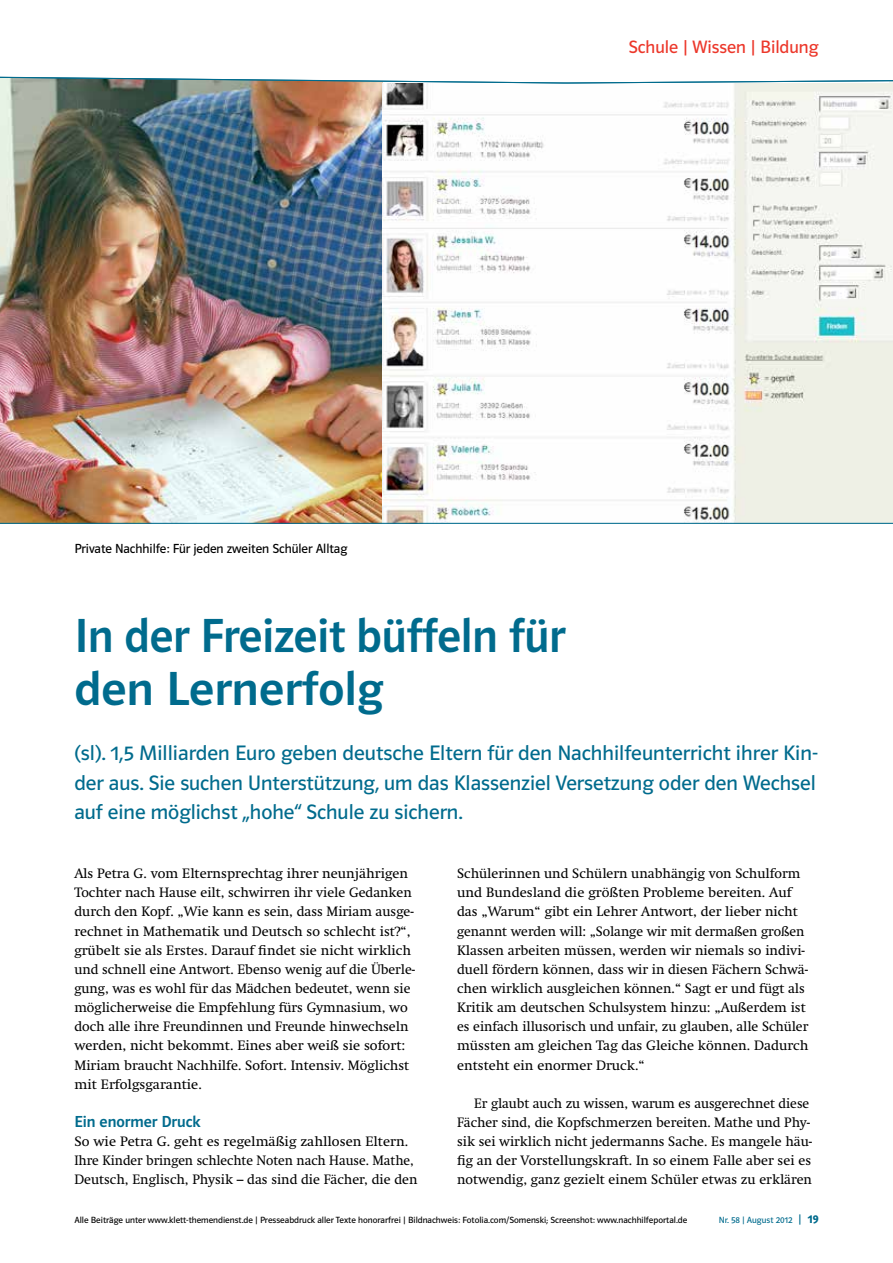
<style>
.page{position:relative;width:893px;height:1263px;background:#fff}
.page>*{position:absolute;margin:0;border:0;box-sizing:border-box;transform-origin:0 0}
.t1{font:48px/53.1px "Polo ST11 K Krftg";letter-spacing:-.005em;color:#006b8d}
.t2{font:21px/29.2px "Polo ST11 K Buch";color:#006b8d;text-align:justify}
.t3{font:18px "Polo ST11 K Buch";color:#ec372a}
.t4{font:16.5px "Polo 22 K Krftg";color:#006b8d}
.t5{font:13.5px/19.2px "Klett Swift";color:#000}
.t6{font:13.2px "Polo ST11 K Buch";color:#000}
.t7{font:9px "Polo ST11 K Buch";color:#000}
.t8{font:9px "Polo ST11 K Buch";color:#006b8d}
.s1{font-size:12px}
.s2{font-family:"Polo ST11 K Hfett";font-size:12px}
</style>
<div class="page">
<hr style="left:889px;top:80px;width:4px;height:261px;background:#eef0e5">
<img style="left:0;top:83px;width:383px;height:440px">
<img style="left:614px;top:84px;width:279px;height:439px">
<img style="left:383px;top:84px;width:231px;height:439px">
<hr style="left:0;top:523px;width:893px;height:1px;background:#006b8d">
<svg style="left:0;top:82px;width:893px;height:1px"></svg>
<svg style="left:0;top:76px;width:893px;height:6px"></svg>
<p class="t6" style="left:74px;top:541px;width:274px">Private Nachhilfe: Für jeden zweiten Schüler Alltag</p>
<h3 class="t3" style="left:628px;top:37px;width:192px">Schule | Wissen | Bildung</h3>
<h1 class="t1" style="left:74px;top:610px;width:493px">In der Freizeit büffeln für den Lernerfolg</h1>
<h2 class="t2" style="left:74px;top:739px;width:745px">(sl). 1,5 Milliarden Euro geben deutsche Eltern für den Nachhilfeunterricht ihrer Kin&shy;der aus. Sie suchen Unterstützung, um das Klassenziel Versetzung oder den Wechsel auf eine möglichst „hohe“ Schule zu sichern.</h2>
<p class="t5" style="left:74px;top:864px;width:342px">Als Petra G. vom Elternsprechtag ihrer neunjährigen Tochter nach Hause eilt, schwirren ihr viele Gedanken durch den Kopf. „Wie kann es sein, dass Miriam ausge&shy;rechnet in Mathematik und Deutsch so schlecht ist?“, grübelt sie als Erstes. Darauf findet sie nicht wirklich und schnell eine Antwort. Ebenso wenig auf die Überle&shy;gung, was es wohl für das Mädchen bedeutet, wenn sie möglicherweise die Empfehlung fürs Gymnasium, wo doch alle ihre Freundinnen und Freunde hinwechseln werden, nicht bekommt. Eines aber weiß sie sofort:<br>Miriam braucht Nachhilfe. Sofort. Intensiv. Möglichst mit Erfolgsgarantie.</p>
<p class="t4" style="left:74px;top:1113px;width:128px">Ein enormer Druck</p>
<p class="t5" style="left:74px;top:1132px;width:345px">So wie Petra G. geht es regelmäßig zahllosen Eltern.<br>Ihre Kinder bringen schlechte Noten nach Hause. Mathe,<br>Deutsch, Englisch, Physik – das sind die Fächer, die den</p>
<p class="t5" style="left:457px;top:864px;width:353px">Schülerinnen und Schülern unabhängig von Schulform und Bundesland die größten Probleme bereiten. Auf das „Warum“ gibt ein Lehrer Antwort, der lieber nicht genannt werden will: „Solange wir mit dermaßen großen Klassen arbeiten müssen, werden wir niemals so indivi&shy;duell fördern können, dass wir in diesen Fächern Schwä&shy;chen wirklich ausgleichen können.“ Sagt er und fügt als Kritik am deutschen Schulsystem hinzu: „Außerdem ist es einfach illusorisch und unfair, zu glauben, alle Schüler müssten am gleichen Tag das Gleiche können. Dadurch entsteht ein enormer Druck.“</p>
<p class="t5" style="left:457px;top:1094px;width:357px;text-indent:17px">Er glaubt auch zu wissen, warum es ausgerechnet diese Fächer sind, die Kopfschmerzen bereiten. Mathe und Phy&shy;sik sei wirklich nicht jedermanns Sache. Es mangele häu&shy;fig an der Vorstellungskraft. In so einem Falle aber sei es notwendig, ganz gezielt einem Schüler etwas zu erklären</p>
<p class="t7" style="left:74px;top:1215px;width:614px">Alle Beiträge unter www.klett-themendienst.de | Presseabdruck aller Texte honorarfrei | Bildnachweis: Fotolia.com/Somenski; Screenshot: www.nachhilfeportal.de</p>
<p class="t8" style="left:719px;top:1215px;width:101px">Nr. 58 | August 2012 <span class="s1">|</span> <span class="s2">19</span></p>
</div>
